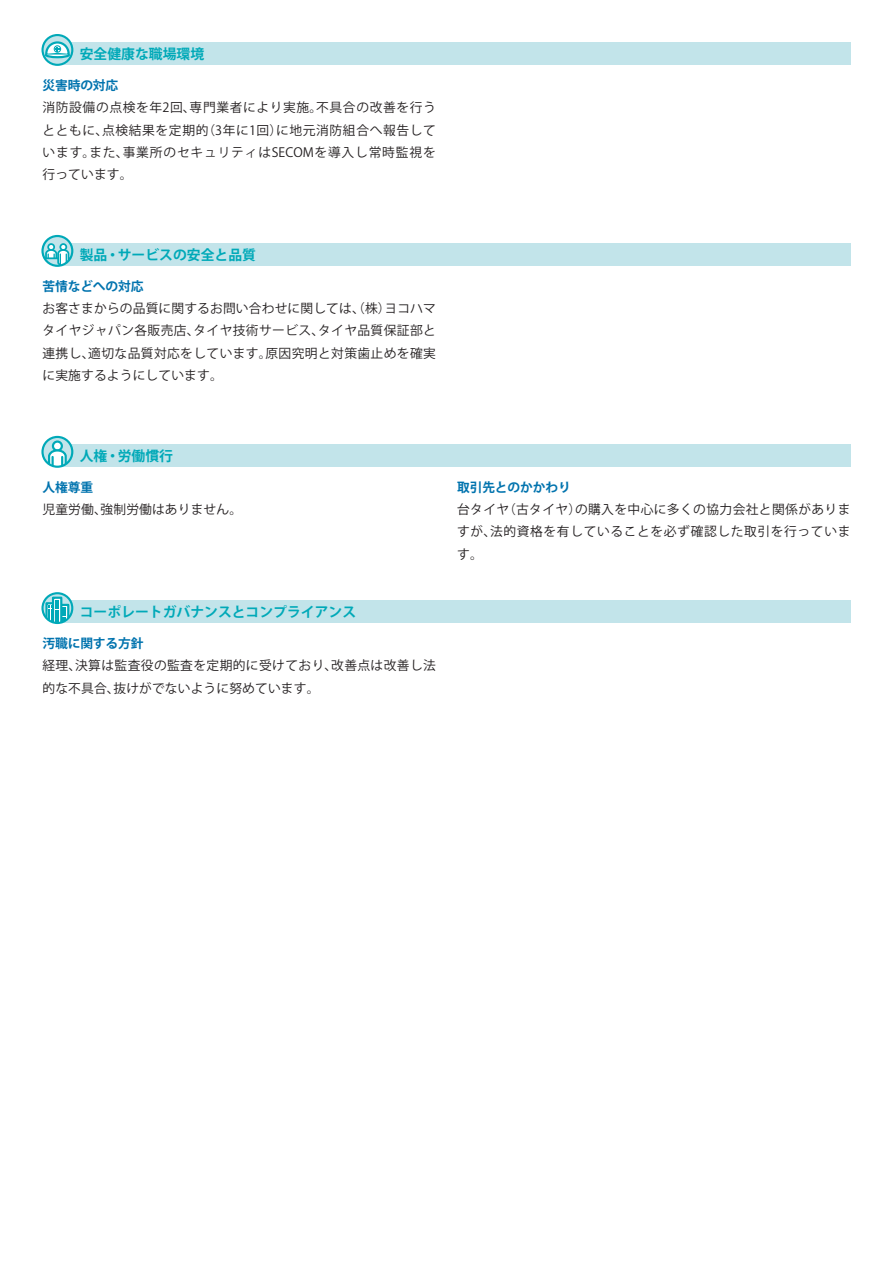
<style>
.page{position:relative;width:893px;height:1263px;background:#fff}
.page>*{position:absolute;margin:0;border:0;box-sizing:border-box;transform-origin:0 0}
.t1{font:700 13.8px "Koz Go Pro";color:#00a9b8}
.t2{font:12.75px/22.4px "Koz Go Pro";letter-spacing:.03em;color:#231f20;text-align:justify}
.t3{font:700 12.75px "Koz Go Pro";letter-spacing:-.01em;color:#0073ae}
.t4{font:12.75px "Koz Go Pro";letter-spacing:.01em;color:#231f20}
</style>
<div class="page">
<div style="left:60px;top:43px;width:790px;height:22px;background:#c2e4ea"></div>
<svg style="left:43px;top:35px;width:29px;height:30px"></svg>
<div style="left:41px;top:34px;width:32px;height:32px;border:2px solid #00a9b8;border-radius:50%"></div>
<svg style="left:44px;top:40px;width:27px;height:19px"></svg>
<div style="left:60px;top:243px;width:790px;height:23px;background:#c2e4ea"></div>
<svg style="left:43px;top:236px;width:29px;height:30px"></svg>
<div style="left:47px;top:243px;width:8px;height:8px;border:2px solid #00a9b8;border-radius:50%"></div>
<hr style="left:43px;top:257px;width:29px;height:2px;background:#00a9b8">
<div style="left:59px;top:243px;width:8px;height:8px;border:2px solid #00a9b8;border-radius:50%"></div>
<svg style="left:44px;top:244px;width:26px;height:22px"></svg>
<div style="left:41px;top:235px;width:32px;height:32px;border:2px solid #00a9b8;border-radius:50%"></div>
<div style="left:60px;top:444px;width:790px;height:23px;background:#c2e4ea"></div>
<svg style="left:43px;top:437px;width:29px;height:30px"></svg>
<div style="left:53px;top:442px;width:9px;height:8px;background:#fff;border-radius:50%"></div>
<div style="left:52px;top:440px;width:11px;height:12px;border:2px solid #00a9b8;border-radius:50%"></div>
<svg style="left:47px;top:448px;width:21px;height:19px"></svg>
<div style="left:41px;top:436px;width:32px;height:32px;border:2px solid #00a9b8;border-radius:50%"></div>
<div style="left:60px;top:601px;width:790px;height:22px;background:#c2e4ea"></div>
<svg style="left:43px;top:593px;width:29px;height:30px"></svg>
<svg style="left:45px;top:597px;width:24px;height:26px"></svg>
<div style="left:41px;top:592px;width:32px;height:32px;border:2px solid #00a9b8;border-radius:50%"></div>
<p class="t1" style="left:80px;top:45px;width:126px">安全健康な職場環境</p>
<p class="t3" style="left:43px;top:77px;width:77px">災害時の対応</p>
<p class="t2" style="left:43px;top:97px;width:395px">消防設備の点検を年2回、専門業者により実施。不具合の改善を行うとともに、点検結果を定期的（3年に1回）に地元消防組合へ報告しています。また、事業所のセキュリティはSECOMを導入し常時監視を行っています。</p>
<p class="t1" style="left:80px;top:246px;width:178px">製品・サービスの安全と品質</p>
<p class="t3" style="left:43px;top:278px;width:103px">苦情などへの対応</p>
<p class="t2" style="left:43px;top:298px;width:395px">お客さまからの品質に関するお問い合わせに関しては、（株）ヨコハマタイヤジャパン各販売店、タイヤ技術サービス、タイヤ品質保証部と連携し、適切な品質対応をしています。原因究明と対策歯止めを確実に実施するようにしています。</p>
<p class="t1" style="left:80px;top:447px;width:95px">人権・労働慣行</p>
<p class="t3" style="left:43px;top:479px;width:52px">人権尊重</p>
<p class="t4" style="left:43px;top:501px;width:201px">児童労働、強制労働はありません。</p>
<p class="t1" style="left:80px;top:603px;width:278px">コーポレートガバナンスとコンプライアンス</p>
<p class="t3" style="left:43px;top:635px;width:103px">汚職に関する方針</p>
<p class="t2" style="left:43px;top:655px;width:395px">経理、決算は監査役の監査を定期的に受けており、改善点は改善し法的な不具合、抜けがでないように努めています。</p>
<p class="t3" style="left:457px;top:479px;width:115px">取引先とのかかわり</p>
<p class="t2" style="left:457px;top:499px;width:395px">台タイヤ（古タイヤ）の購入を中心に多くの協力会社と関係がありますが、法的資格を有していることを必ず確認した取引を行っています。</p>
</div>
